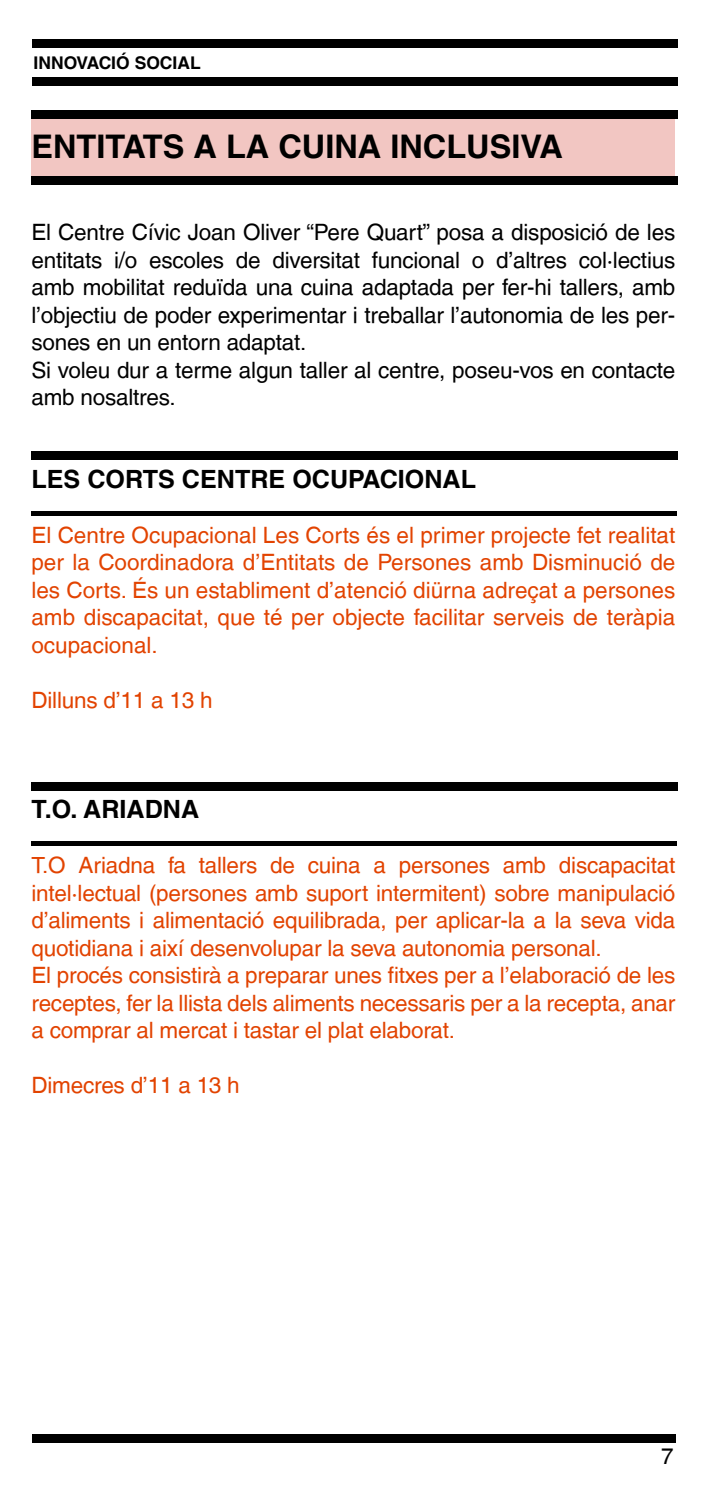
<style>
.page{position:relative;width:709px;height:1489px;background:#fff}
.page>*{position:absolute;margin:0;border:0;box-sizing:border-box;transform-origin:0 0}
.t1{font:700 32.5px "Helvetica LT";color:#000}
.t2{font:700 25.25px "Helvetica LT";color:#000}
.t3{font:22.5px/27.5px "Helvetica LT";letter-spacing:-.01em;color:#e24301;text-align:justify}
.t4{font:22.5px/27.5px "Helvetica LT";letter-spacing:-.01em;color:#000}
.t5{font:700 17.5px "Helvetica LT";color:#000}
</style>
<div class="page">
<div style="left:32px;top:39px;width:645px;height:8px;background:#000"></div>
<div style="left:32px;top:77px;width:645px;height:9px;background:#000"></div>
<div style="left:32px;top:1433px;width:643px;height:9px;background:#000"></div>
<div style="left:32px;top:113px;width:643px;height:69px;background:#f2c6c2"></div>
<div style="left:31px;top:110px;width:646px;height:9px;background:#000"></div>
<div style="left:31px;top:176px;width:646px;height:9px;background:#000"></div>
<div style="left:31px;top:451px;width:646px;height:9px;background:#000"></div>
<hr style="left:31px;top:511px;width:646px;height:4px;background:#000">
<div style="left:31px;top:781px;width:646px;height:9px;background:#000"></div>
<hr style="left:31px;top:841px;width:646px;height:4px;background:#000">
<p class="t5" style="left:34px;top:52px;width:169px">INNOVACIÓ SOCIAL</p>
<h1 class="t1" style="left:31px;top:126px;width:533px">ENTITATS A LA CUINA INCLUSIVA</h1>
<p class="t4" style="left:31px;top:218px;width:645px">El Centre Cívic Joan Oliver “Pere Quart” posa a disposició de les entitats i/o escoles de diversitat funcional o d’altres col·lectius amb mobilitat reduïda una cuina adaptada per fer-hi tallers, amb l’objectiu de poder experimentar i treballar l’autonomia de les per&shy;sones en un entorn adaptat.<br>Si voleu dur a terme algun taller al centre, poseu-vos en contacte amb nosaltres.</p>
<p class="t2" style="left:31px;top:463px;width:446px">LES CORTS CENTRE OCUPACIONAL</p>
<p class="t3" style="left:31px;top:521px;width:645px">El Centre Ocupacional Les Corts és el primer projecte fet realitat per la Coordinadora d’Entitats de Persones amb Disminució de les Corts. És un establiment d’atenció diürna adreçat a persones amb discapacitat, que té per objecte facilitar serveis de teràpia ocupacional.</p>
<p class="t3" style="left:31px;top:686px;width:183px">Dilluns d’11 a 13 h</p>
<p class="t2" style="left:31px;top:793px;width:169px">T.O. ARIADNA</p>
<p class="t3" style="left:31px;top:851px;width:645px;text-align:left">T.O Ariadna fa tallers de cuina a persones amb discapacitat intel·lectual (persones amb suport intermitent) sobre manipulació d’aliments i alimentació equilibrada, per aplicar-la a la seva vida quotidiana i així desenvolupar la seva autonomia personal.<br>El procés consistirà a preparar unes fitxes per a l’elaboració de les receptes, fer la llista dels aliments necessaris per a la recepta, anar a comprar al mercat i tastar el plat elaborat.</p>
<p class="t3" style="left:31px;top:1071px;width:210px">Dimecres d’11 a 13 h</p>
<p class="t4" style="left:661px;top:1442px;width:14px">7</p>
</div>
